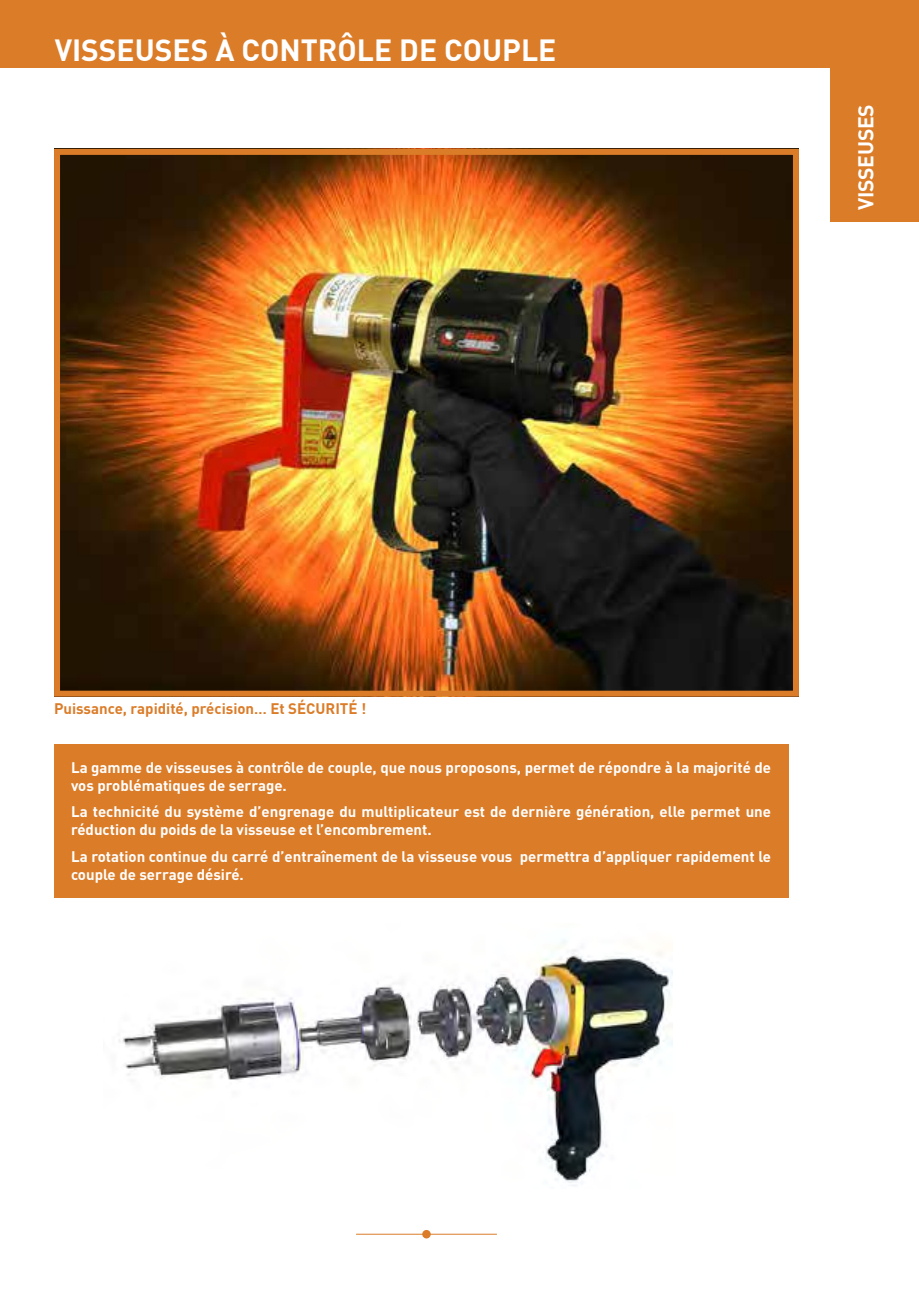
<style>
.page{position:relative;width:919px;height:1289px;background:#fff}
.page>*{position:absolute;margin:0;border:0;box-sizing:border-box;transform-origin:0 0}
.t1{font:700 30px "DIN";color:#fff}
.t2{font:700 21px "DIN";letter-spacing:-.01em;color:#fff}
.t3{font:700 15px/18px "DIN";color:#fff}
.t4{font:700 15px "DIN";color:#db7c28}
</style>
<div class="page">
<div style="left:0;top:0;width:918px;height:68px;background:#db7c28"></div>
<div style="left:829px;top:0;width:89px;height:222px;background:#db7c28"></div>
<img style="left:119px;top:940px;width:553px;height:246px">
<div style="left:54px;top:744px;width:734px;height:153px;background:#db7c28"></div>
<img style="left:61px;top:156px;width:730px;height:533px">
<div style="left:54px;top:149px;width:744px;height:547px;border:6px solid #db7c28"></div>
<hr style="left:356px;top:1233px;width:141px;height:1px;background:#db7c28">
<div style="left:422px;top:1229px;width:8px;height:9px;background:#db7c28;border-radius:50%"></div>
<h1 class="t1" style="left:55px;top:31px;width:503px">VISSEUSES À CONTRÔLE DE COUPLE</h1>
<h2 class="t2" style="left:852px;top:210px;width:107px;rotate:-90deg">VISSEUSES</h2>
<p class="t4" style="left:54px;top:698px;width:314px">Puissance, rapidité, précision… Et SÉCURITÉ !</p>
<p class="t3" style="left:71px;top:757px;width:701px">La gamme de visseuses à contrôle de couple, que nous proposons, permet de répondre à la majorité de vos problématiques de serrage.</p>
<p class="t3" style="left:71px;top:802px;width:701px">La technicité du système d’engrenage du multiplicateur est de dernière génération, elle permet une réduction du poids de la visseuse et l’encombrement.</p>
<p class="t3" style="left:71px;top:846px;width:701px">La rotation continue du carré d’entraînement de la visseuse vous permettra d’appliquer rapidement le couple de serrage désiré.</p>
</div>
